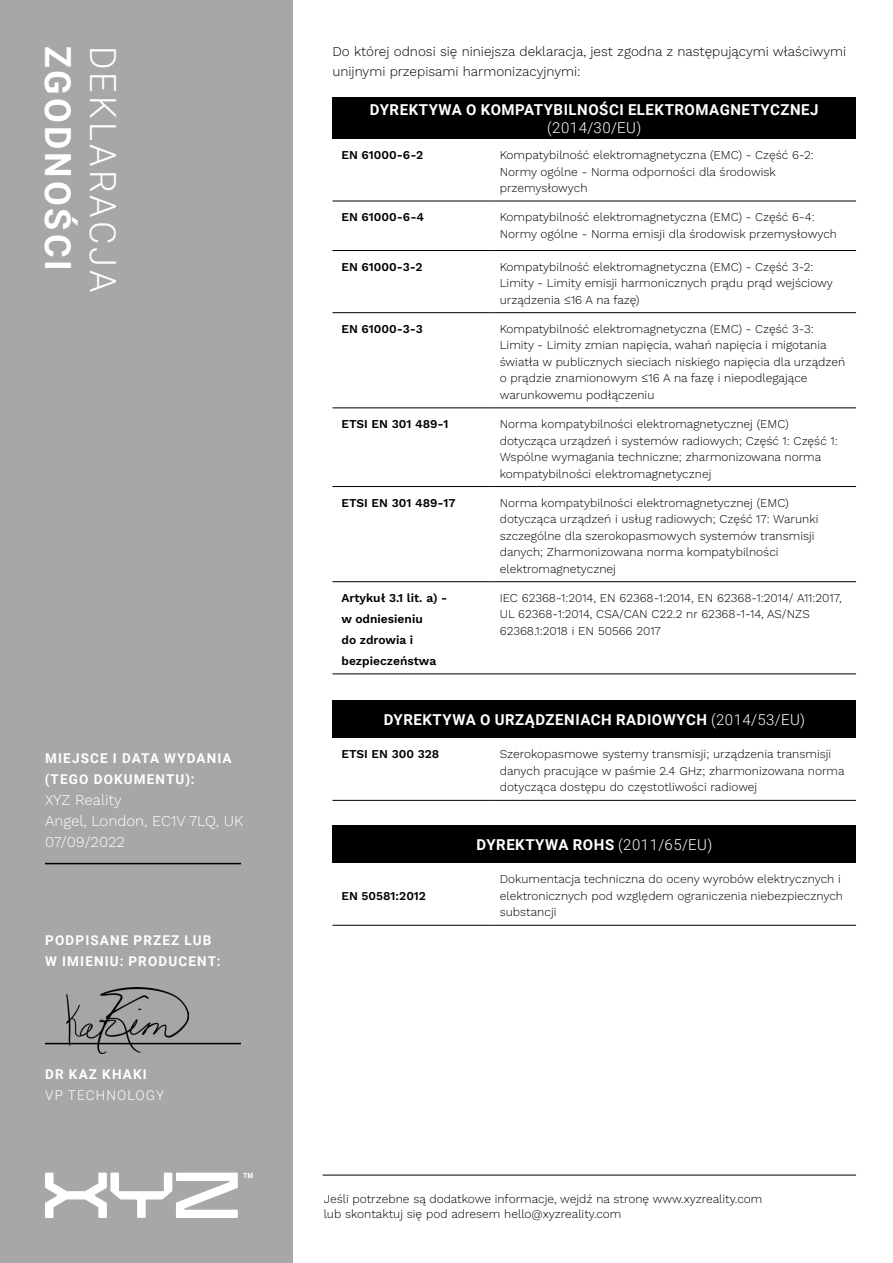
<style>
.page{position:relative;width:893px;height:1263px;background:#fff}
.page>*{position:absolute;margin:0;border:0;box-sizing:border-box;transform-origin:0 0}
.t1{font:300 36px "Roboto";letter-spacing:.085em;color:#fff}
.t2{font:700 36px "Roboto";letter-spacing:.085em;color:#fff}
.t3{font:700 15px "Roboto";letter-spacing:.035em;color:#fff}
.t4{font:300 15px/21px "Work Sans";color:#fff}
.t5{font:300 15px "Roboto";letter-spacing:.035em;color:#fff}
.t6{font:300 13.5px/19.5px "Work Sans";color:#000}
.t7{font:700 13.5px/21px "Roboto";letter-spacing:.085em;color:#fff}
.t8{font:300 13.5px "Roboto";letter-spacing:.085em;color:#fff}
.t9{font:300 12px/16.5px "Work Sans";color:#000}
.t10{font:600 12px/21px "Work Sans";color:#000}
.s1{font-weight:300}
</style>
<div class="page">
<div style="left:0;top:0;width:293px;height:1263px;background:#a7a7a7"></div>
<svg style="left:45px;top:1172px;width:208px;height:46px"></svg>
<hr style="left:45px;top:863px;width:196px;height:1px;background:#000">
<hr style="left:45px;top:1043px;width:196px;height:1px;background:#000">
<img style="left:67px;top:987px;width:122px;height:67px">
<div style="left:332px;top:98px;width:524px;height:41px;background:#000"></div>
<hr style="left:332px;top:201px;width:159px;height:1px;background:#000">
<hr style="left:491px;top:201px;width:365px;height:1px;background:#000">
<hr style="left:332px;top:250px;width:159px;height:1px;background:#000">
<hr style="left:491px;top:250px;width:365px;height:1px;background:#000">
<hr style="left:332px;top:312px;width:159px;height:1px;background:#000">
<hr style="left:491px;top:312px;width:365px;height:1px;background:#000">
<hr style="left:332px;top:407px;width:159px;height:1px;background:#000">
<hr style="left:491px;top:407px;width:365px;height:1px;background:#000">
<hr style="left:332px;top:486px;width:159px;height:1px;background:#000">
<hr style="left:491px;top:486px;width:365px;height:1px;background:#000">
<hr style="left:332px;top:581px;width:159px;height:1px;background:#000">
<hr style="left:491px;top:581px;width:365px;height:1px;background:#000">
<hr style="left:332px;top:673px;width:159px;height:1px;background:#000">
<hr style="left:491px;top:673px;width:365px;height:1px;background:#000">
<div style="left:332px;top:701px;width:524px;height:37px;background:#000"></div>
<hr style="left:332px;top:800px;width:159px;height:1px;background:#000">
<hr style="left:491px;top:800px;width:365px;height:1px;background:#000">
<div style="left:332px;top:825px;width:524px;height:38px;background:#000"></div>
<hr style="left:332px;top:925px;width:159px;height:1px;background:#000">
<hr style="left:491px;top:925px;width:365px;height:1px;background:#000">
<hr style="left:323px;top:1175px;width:533px;height:1px;background:#000">
<h1 class="t2" style="left:83px;top:46px;width:227px;rotate:90deg">ZGODNOŚCI</h1>
<h1 class="t1" style="left:128px;top:46px;width:248px;rotate:90deg">DEKLARACJA</h1>
<p class="t7" style="left:45px;top:747px;width:188px">MIEJSCE I DATA WYDANIA (TEGO DOKUMENTU):</p>
<p class="t4" style="left:45px;top:789px;width:200px">XYZ Reality<br>Angel, London, EC1V 7LQ, UK<br>07/09/2022</p>
<p class="t7" style="left:45px;top:929px;width:177px">PODPISANE PRZEZ LUB<br>W IMIENIU: PRODUCENT:</p>
<p class="t7" style="left:45px;top:1063px;width:103px">DR KAZ KHAKI</p>
<p class="t8" style="left:45px;top:1086px;width:120px">VP TECHNOLOGY</p>
<p class="t6" style="left:332px;top:41px;width:515px">Do której odnosi się niniejsza deklaracja, jest zgodna z następującymi właściwymi unijnymi przepisami harmonizacyjnymi:</p>
<p class="t3" style="left:370px;top:99px;width:450px">DYREKTYWA O KOMPATYBILNOŚCI ELEKTROMAGNETYCZNEJ</p>
<p class="t5" style="left:547px;top:117px;width:96px">(2014/30/EU)</p>
<p class="t10" style="left:341px;top:144px;width:83px">EN 61000-6-2</p>
<p class="t9" style="left:500px;top:146px;width:316px">Kompatybilność elektromagnetyczna (EMC) - Część 6-2:<br>Normy ogólne - Norma odporności dla środowisk przemysłowych</p>
<p class="t10" style="left:341px;top:206px;width:84px">EN 61000-6-4</p>
<p class="t9" style="left:500px;top:208px;width:339px">Kompatybilność elektromagnetyczna (EMC) - Część 6-4:<br>Normy ogólne - Norma emisji dla środowisk przemysłowych</p>
<p class="t10" style="left:341px;top:256px;width:83px">EN 61000-3-2</p>
<p class="t9" style="left:500px;top:258px;width:335px">Kompatybilność elektromagnetyczna (EMC) - Część 3-2:<br>Limity - Limity emisji harmonicznych prądu prąd wejściowy urządzenia ≤16 A na fazę)</p>
<p class="t10" style="left:341px;top:318px;width:83px">EN 61000-3-3</p>
<p class="t9" style="left:500px;top:320px;width:347px">Kompatybilność elektromagnetyczna (EMC) - Część 3-3:<br>Limity - Limity zmian napięcia, wahań napięcia i migotania światła w publicznych sieciach niskiego napięcia dla urządzeń o prądzie znamionowym ≤16 A na fazę i niepodlegające warunkowemu podłączeniu</p>
<p class="t10" style="left:341px;top:413px;width:108px">ETSI EN 301 489-1</p>
<p class="t9" style="left:500px;top:415px;width:340px">Norma kompatybilności elektromagnetycznej (EMC) dotycząca urządzeń i systemów radiowych; Część 1: Część 1:<br>Wspólne wymagania techniczne; zharmonizowana norma kompatybilności elektromagnetycznej</p>
<p class="t10" style="left:341px;top:492px;width:115px">ETSI EN 301 489-17</p>
<p class="t9" style="left:500px;top:494px;width:320px">Norma kompatybilności elektromagnetycznej (EMC) dotycząca urządzeń i usług radiowych; Część 17: Warunki szczególne dla szerokopasmowych systemów transmisji danych; Zharmonizowana norma kompatybilności elektromagnetycznej</p>
<p class="t10" style="left:341px;top:587px;width:107px">Artykuł 3.1 lit. a) - w odniesieniu<br>do zdrowia i bezpieczeństwa</p>
<p class="t9" style="left:500px;top:589px;width:343px">IEC 62368-1:2014, EN 62368-1:2014, EN 62368-1:2014/ A11:2017,<br>UL 62368-1:2014, CSA/CAN C22.2 nr 62368-1-14, AS/NZS<br>62368.1:2018 i EN 50566 2017</p>
<p class="t3" style="left:384px;top:709px;width:423px">DYREKTYWA O URZĄDZENIACH RADIOWYCH <span class="s1">(2014/53/EU)</span></p>
<p class="t10" style="left:341px;top:743px;width:99px">ETSI EN 300 328</p>
<p class="t9" style="left:500px;top:745px;width:346px">Szerokopasmowe systemy transmisji; urządzenia transmisji danych pracujące w paśmie 2.4 GHz; zharmonizowana norma dotycząca dostępu do częstotliwości radiowej</p>
<p class="t10" style="left:341px;top:885px;width:86px">EN 50581:2012</p>
<p class="t3" style="left:476px;top:834px;width:237px">DYREKTYWA ROHS <span class="s1">(2011/65/EU)</span></p>
<p class="t9" style="left:500px;top:870px;width:345px">Dokumentacja techniczna do oceny wyrobów elektrycznych i elektronicznych pod względem ograniczenia niebezpiecznych substancji</p>
<p class="t9" style="left:324px;top:1191px;width:440px;line-height:14.4px">Jeśli potrzebne są dodatkowe informacje, wejdź na stronę www.xyzreality.com lub skontaktuj się pod adresem hello@xyzreality.com</p>
</div>
